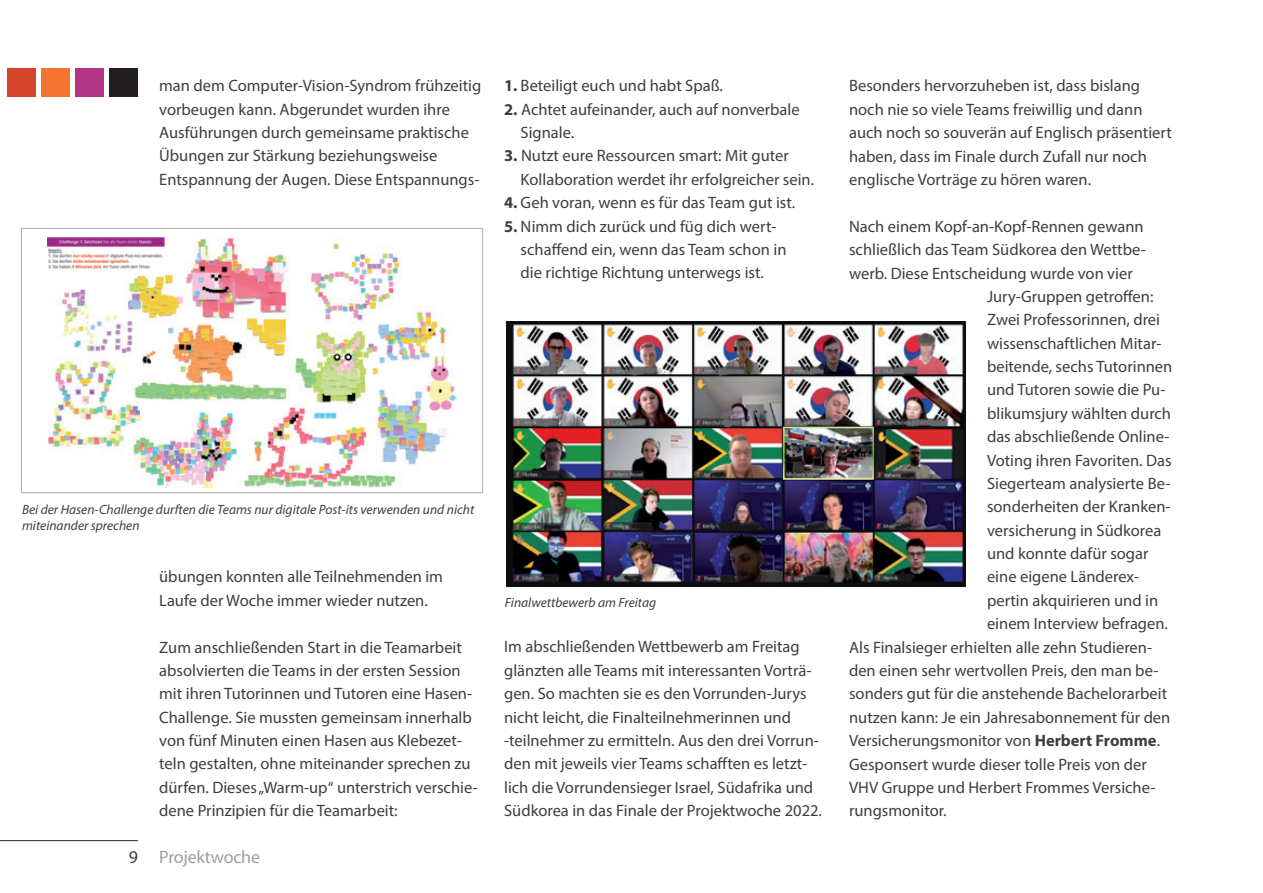
<style>
.page{position:relative;width:1263px;height:893px;background:#fff}
.page>*{position:absolute;margin:0;border:0;box-sizing:border-box;transform-origin:0 0}
.t1{font:18px "Myriad Pro";letter-spacing:-.01em;color:#9d9fa2}
.t2{font:16.5px/23.4px "Myriad Pro";color:#3e3e3f}
.t3{font:italic 13.5px/16.5px "Myriad Pro";color:#3e3e3f}
.s1{font-weight:700}
.s2{color:#3e3e3f}
</style>
<div class="page">
<div style="left:7px;top:68px;width:29px;height:29px;background:#d6462c"></div>
<div style="left:109px;top:68px;width:29px;height:29px;background:#231f20"></div>
<div style="left:41px;top:68px;width:29px;height:29px;background:#f37530"></div>
<div style="left:75px;top:68px;width:29px;height:29px;background:#b23586"></div>
<hr style="left:0;top:840px;width:138px;height:1px;background:#3e3e3f">
<img style="left:48px;top:237px;width:408px;height:250px">
<div style="left:21px;top:228px;width:462px;height:265px;border:1px solid #acadb1"></div>
<img style="left:506px;top:322px;width:459px;height:264px">
<p class="t2" style="left:159px;top:74px;width:324px">man dem Computer-Vision-Syndrom frühzeitig vorbeugen kann. Abgerundet wurden ihre Ausführungen durch gemeinsame praktische Übungen zur Stärkung beziehungsweise Entspannung der Augen. Diese Entspannungs-</p>
<p class="t2" style="left:504px;top:74px;width:220px"><span class="s1">1.</span> Beteiligt euch und habt Spaß.</p>
<p class="t2" style="left:521px;top:97px;width:281px;text-indent:-16px"><span class="s1">2.</span> Achtet aufeinander, auch auf nonverbale<br>Signale.</p>
<p class="t2" style="left:521px;top:144px;width:295px;text-indent:-16px"><span class="s1">3.</span> Nutzt eure Ressourcen smart: Mit guter<br>Kollaboration werdet ihr erfolgreicher sein.</p>
<p class="t2" style="left:504px;top:191px;width:293px"><span class="s1">4.</span> Geh voran, wenn es für das Team gut ist.</p>
<p class="t2" style="left:521px;top:214px;width:267px;text-indent:-16px"><span class="s1">5.</span> Nimm dich zurück und füg dich wert&shy;schaffend ein, wenn das Team schon in die richtige Richtung unterwegs ist.</p>
<p class="t3" style="left:22px;top:501px;width:454px">Bei der Hasen-Challenge durften die Teams nur digitale Post-its verwenden und nicht miteinander sprechen</p>
<p class="t2" style="left:159px;top:565px;width:285px">übungen konnten alle Teilnehmenden im<br>Laufe der Woche immer wieder nutzen.</p>
<p class="t2" style="left:159px;top:635px;width:320px">Zum anschließenden Start in die Teamarbeit absolvierten die Teams in der ersten Session mit ihren Tutorinnen und Tutoren eine Hasen-Challenge. Sie mussten gemeinsam innerhalb von fünf Minuten einen Hasen aus Klebezet&shy;teln gestalten, ohne miteinander sprechen zu dürfen. Dieses „Warm-up“ unterstrich verschie&shy;dene Prinzipien für die Teamarbeit:</p>
<p class="t1" style="left:129px;top:846px;width:133px"><span class="s2">9</span> Projektwoche</p>
<p class="t3" style="left:505px;top:594px;width:153px">Finalwettbewerb am Freitag</p>
<p class="t2" style="left:504px;top:635px;width:319px">Im abschließenden Wettbewerb am Freitag glänzten alle Teams mit interessanten Vorträ&shy;gen. So machten sie es den Vorrunden-Jurys nicht leicht, die Finalteilnehmerinnen und -teilnehmer zu ermitteln. Aus den drei Vorrun&shy;den mit jeweils vier Teams schafften es letzt&shy;lich die Vorrundensieger Israel, Südafrika und Südkorea in das Finale der Projektwoche 2022.</p>
<p class="t2" style="left:849px;top:74px;width:324px">Besonders hervorzuheben ist, dass bislang noch nie so viele Teams freiwillig und dann auch noch so souverän auf Englisch präsentiert haben, dass im Finale durch Zufall nur noch englische Vorträge zu hören waren.</p>
<p class="t2" style="left:849px;top:214px;width:296px">Nach einem Kopf-an-Kopf-Rennen gewann</p>
<p class="t2" style="left:849px;top:238px;width:298px">schließlich das Team Südkorea den Wettbe-</p>
<p class="t2" style="left:849px;top:261px;width:285px">werb. Diese Entscheidung wurde von vier</p>
<p class="t2" style="left:987px;top:284px;width:168px">Jury-Gruppen getroffen:</p>
<p class="t2" style="left:987px;top:308px;width:175px">Zwei Professorinnen, drei</p>
<p class="t2" style="left:987px;top:331px;width:176px">wissenschaftlichen Mitar-</p>
<p class="t2" style="left:987px;top:355px;width:187px">beitende, sechs Tutorinnen</p>
<p class="t2" style="left:987px;top:378px;width:180px">und Tutoren sowie die Pu-</p>
<p class="t2" style="left:987px;top:401px;width:186px">blikumsjury wählten durch</p>
<p class="t2" style="left:987px;top:425px;width:184px">das abschließende Online-</p>
<p class="t2" style="left:987px;top:448px;width:186px">Voting ihren Favoriten. Das</p>
<p class="t2" style="left:987px;top:471px;width:185px">Siegerteam analysierte Be-</p>
<p class="t2" style="left:987px;top:495px;width:185px">sonderheiten der Kranken-</p>
<p class="t2" style="left:987px;top:518px;width:176px">versicherung in Südkorea</p>
<p class="t2" style="left:987px;top:542px;width:163px">und konnte dafür sogar</p>
<p class="t2" style="left:987px;top:565px;width:154px">eine eigene Länderex-</p>
<p class="t2" style="left:987px;top:588px;width:173px">pertin akquirieren und in</p>
<p class="t2" style="left:987px;top:612px;width:182px">einem Interview befragen.</p>
<p class="t2" style="left:849px;top:635px;width:305px">Als Finalsieger erhielten alle zehn Studieren-</p>
<p class="t2" style="left:849px;top:658px;width:311px">den einen sehr wertvollen Preis, den man be-</p>
<p class="t2" style="left:849px;top:682px;width:320px">sonders gut für die anstehende Bachelorarbeit</p>
<p class="t2" style="left:849px;top:705px;width:323px">nutzen kann: Je ein Jahresabonnement für den</p>
<p class="t2" style="left:849px;top:729px;width:312px">Versicherungsmonitor von <span class="s1">Herbert Fromme</span>.</p>
<p class="t2" style="left:849px;top:752px;width:299px">Gesponsert wurde dieser tolle Preis von der</p>
<p class="t2" style="left:849px;top:775px;width:308px">VHV Gruppe und Herbert Frommes Versiche-</p>
<p class="t2" style="left:849px;top:799px;width:99px">rungsmonitor.</p>
</div>
